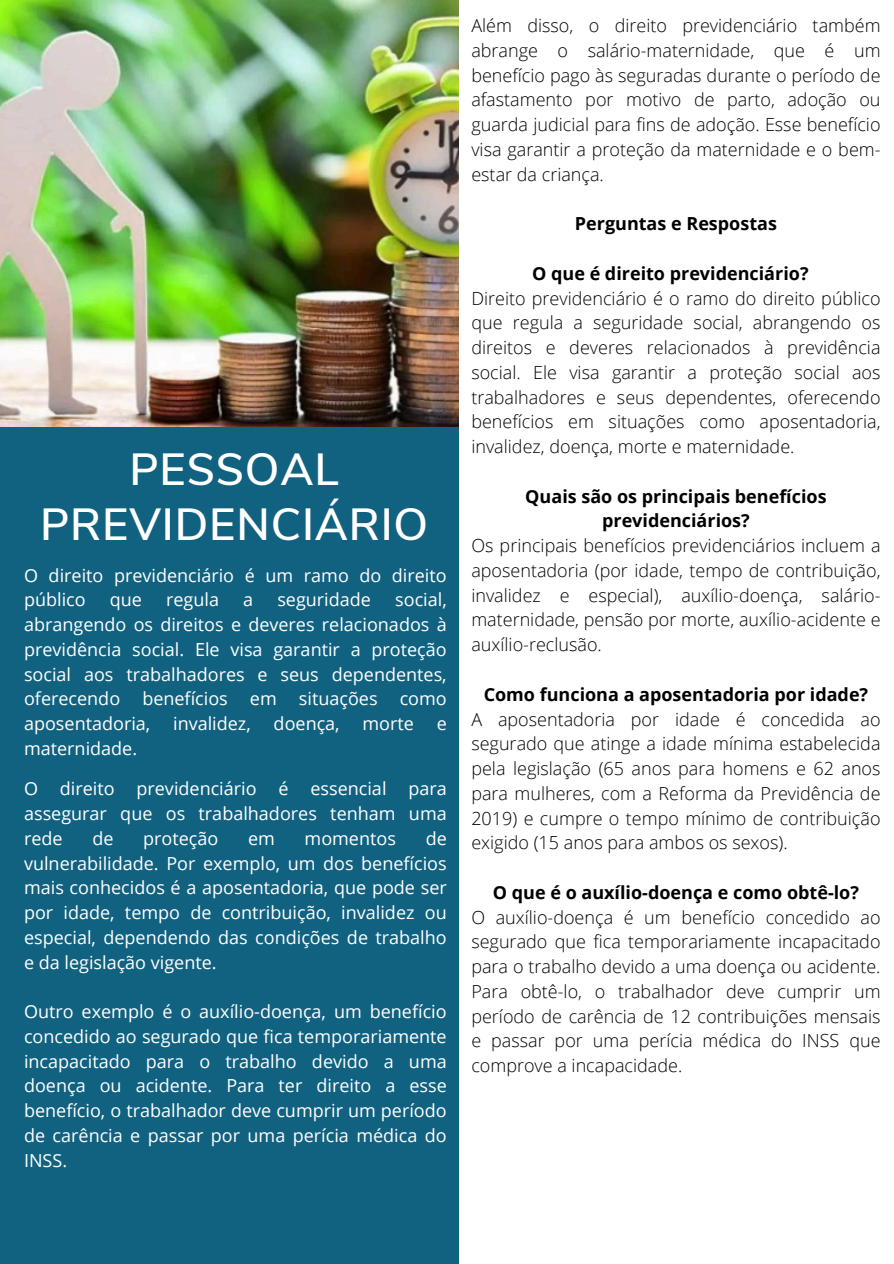
<style>
.page{position:relative;width:894px;height:1264px;background:#fff}
.page>*{position:absolute;margin:0;border:0;box-sizing:border-box;transform-origin:0 0}
.t1{font:600 45px/55.2px "Nunito Sans";letter-spacing:.02em;color:#fff;text-align:center}
.t2{font:300 18px/24.8px "Open Sans";color:#000;text-align:justify}
.t3{font:18px/24.8px "Open Sans";color:#fff;text-align:justify}
.t4{font:700 18px/24.8px "Open Sans";color:#000;text-align:center}
</style>
<div class="page">
<div style="left:0;top:0;width:459px;height:1263px;background:#116281"></div>
<img style="left:0;top:0;width:459px;height:426px">
<p class="t1" style="left:40px;top:442px;width:389px">PESSOAL<br>PREVIDENCIÁRIO</p>
<p class="t3" style="left:24px;top:562px;width:424px">O direito previdenciário é um ramo do direito público</p>
<p class="t3" style="left:24px;top:587px;width:424px;text-indent:371px">social, abrangendo os direitos e deveres relacionados à previdência social. Ele visa garantir a proteção social aos trabalhadores e seus dependentes, oferecendo benefícios em situações como aposentadoria,</p>
<p class="t3" style="left:110px;top:587px;width:34px">que</p>
<p class="t3" style="left:166px;top:587px;width:54px">regula</p>
<p class="t3" style="left:243px;top:587px;width:12px">a</p>
<p class="t3" style="left:277px;top:587px;width:95px">seguridade</p>
<p class="t3" style="left:173px;top:711px;width:79px">invalidez,</p>
<p class="t3" style="left:273px;top:711px;width:68px">doença,</p>
<p class="t3" style="left:362px;top:711px;width:53px">morte</p>
<p class="t3" style="left:436px;top:711px;width:12px">e</p>
<p class="t3" style="left:24px;top:735px;width:115px">maternidade.</p>
<p class="t3" style="left:24px;top:776px;width:424px">O direito previdenciário é essencial para assegurar que os trabalhadores tenham uma rede</p>
<p class="t3" style="left:24px;top:825px;width:424px;text-indent:401px">de vulnerabilidade. Por exemplo, um dos benefícios mais conhecidos é a aposentadoria, que pode ser por idade, tempo de contribuição, invalidez ou especial, dependendo das condições de trabalho e da legislação vigente.</p>
<p class="t3" style="left:24px;top:998px;width:424px">Outro exemplo é o auxílio-doença, um benefício concedido ao segurado que fica temporariamente incapacitado para o trabalho devido a uma doença ou acidente. Para ter direito a esse benefício, o trabalhador deve cumprir um período de carência e passar por uma perícia médica do INSS.</p>
<p class="t3" style="left:92px;top:825px;width:23px">de</p>
<p class="t3" style="left:143px;top:825px;width:77px">proteção</p>
<p class="t3" style="left:248px;top:825px;width:28px">em</p>
<p class="t3" style="left:304px;top:825px;width:93px">momentos</p>
<p class="t2" style="left:471px;top:13px;width:410px">Além disso, o direito previdenciário também abrange o salário-maternidade, que é um benefício pago às seguradas durante o período de afastamento por motivo de parto, adoção ou guarda judicial para fins de adoção. Esse benefício visa garantir a proteção da maternidade e o bem&shy;estar da criança.</p>
<p class="t4" style="left:574px;top:211px;width:203px">Perguntas e Respostas</p>
<p class="t4" style="left:532px;top:260px;width:278px">O que é direito previdenciário?</p>
<p class="t2" style="left:471px;top:285px;width:410px">Direito previdenciário é o ramo do direito público que regula a seguridade social, abrangendo os direitos e deveres relacionados à previdência social. Ele visa garantir a proteção social aos trabalhadores e seus dependentes, oferecendo benefícios em situações como aposentadoria, invalidez, doença, morte e maternidade.</p>
<h1 class="t4" style="left:525px;top:483px;width:303px">Quais são os principais benefícios previdenciários?</h1>
<p class="t2" style="left:471px;top:533px;width:410px">Os principais benefícios previdenciários incluem a aposentadoria (por idade, tempo de contribuição, invalidez e especial), auxílio-doença, salário&shy;maternidade, pensão por morte, auxílio-acidente e auxílio-reclusão.</p>
<p class="t4" style="left:483px;top:681px;width:386px">Como funciona a aposentadoria por idade?</p>
<p class="t2" style="left:471px;top:706px;width:410px">A aposentadoria por idade é concedida ao segurado que atinge a idade mínima estabelecida pela legislação (65 anos para homens e 62 anos para mulheres, com a Reforma da Previdência de 2019) e cumpre o tempo mínimo de contribuição exigido (15 anos para ambos os sexos).</p>
<p class="t4" style="left:492px;top:879px;width:367px">O que é o auxílio-doença e como obtê-lo?</p>
<p class="t2" style="left:471px;top:904px;width:410px">O auxílio-doença é um benefício concedido ao segurado que fica temporariamente incapacitado para o trabalho devido a uma doença ou acidente.<br>Para obtê-lo, o trabalhador deve cumprir um período de carência de 12 contribuições mensais e passar por uma perícia médica do INSS que comprove a incapacidade.</p>
</div>
